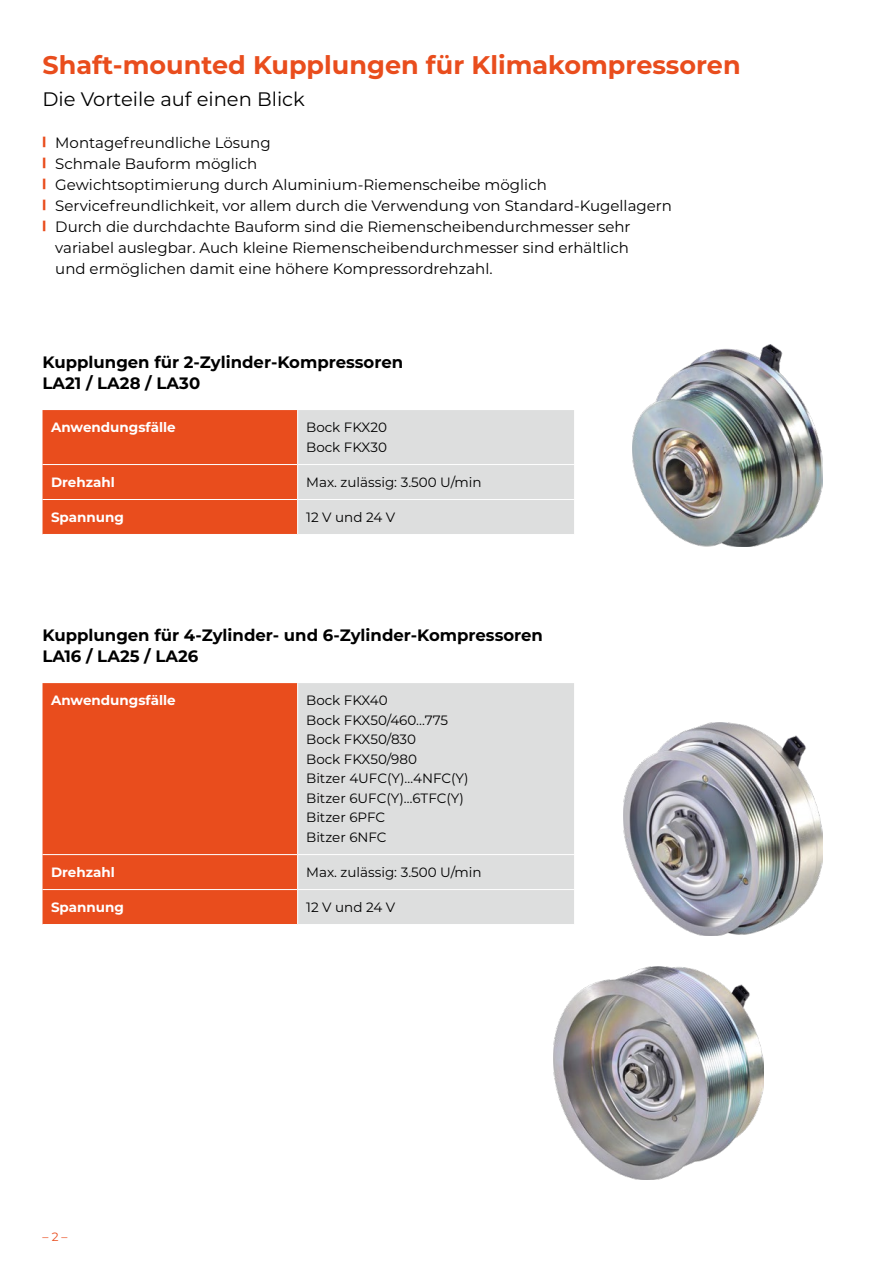
<style>
.page{position:relative;width:893px;height:1263px;background:#fff}
.page>*{position:absolute;margin:0;border:0;box-sizing:border-box;transform-origin:0 0}
.t1{font:700 25.5px "Montserrat";color:#e94d1d}
.t2{font:19.5px "Montserrat";color:#000}
.t3{font:700 16.5px/21px "Montserrat";color:#000}
.t4{font:15px "Montserrat";color:#000}
.t5{font:13.5px/19.5px "Montserrat";color:#000}
.t6{font:700 13.5px "Montserrat";color:#fff}
.t7{font:12px "Montserrat";color:#e94d1d}
.s1{font-weight:900;font-size:11.25px;color:#e94d1d}
</style>
<div class="page">
<img style="left:624px;top:722px;width:198px;height:213px">
<img style="left:554px;top:967px;width:210px;height:212px">
<img style="left:632px;top:344px;width:190px;height:203px">
<svg style="left:43px;top:410px;width:531px;height:124px;background:#e29881"></svg>
<hr style="left:297px;top:410px;width:1px;height:54px;background:#fff">
<hr style="left:43px;top:464px;width:255px;height:1px;background:#fff">
<hr style="left:298px;top:464px;width:276px;height:1px;background:#fff">
<hr style="left:297px;top:465px;width:1px;height:34px;background:#fff">
<hr style="left:43px;top:499px;width:255px;height:1px;background:#fff">
<hr style="left:298px;top:499px;width:276px;height:1px;background:#fff">
<hr style="left:297px;top:500px;width:1px;height:34px;background:#fff">
<div style="left:43px;top:683px;width:254px;height:241px;background:#e94d1d"></div>
<div style="left:298px;top:683px;width:276px;height:241px;background:#dddede"></div>
<hr style="left:43px;top:854px;width:255px;height:1px;background:#fff">
<hr style="left:298px;top:854px;width:276px;height:1px;background:#fff">
<hr style="left:43px;top:889px;width:255px;height:1px;background:#fff">
<hr style="left:298px;top:889px;width:276px;height:1px;background:#fff">
<h1 class="t1" style="left:43px;top:47px;width:700px">Shaft-mounted Kupplungen für Klimakompressoren</h1>
<h2 class="t2" style="left:43px;top:85px;width:264px">Die Vorteile auf einen Blick</h2>
<p class="t4" style="left:43px;top:132px;width:230px"><span class="s1">|</span> Montagefreundliche Lösung</p>
<p class="t4" style="left:43px;top:153px;width:216px"><span class="s1">|</span> Schmale Bauform möglich</p>
<p class="t4" style="left:43px;top:174px;width:506px"><span class="s1">|</span> Gewichtsoptimierung durch Aluminium-Riemenscheibe möglich</p>
<p class="t4" style="left:43px;top:195px;width:631px"><span class="s1">|</span> Servicefreundlichkeit, vor allem durch die Verwendung von Standard-Kugellagern</p>
<p class="t4" style="left:43px;top:216px;width:590px"><span class="s1">|</span> Durch die durchdachte Bauform sind die Riemenscheibendurchmesser sehr</p>
<p class="t4" style="left:55px;top:237px;width:575px">variabel auslegbar. Auch kleine Riemenscheibendurchmesser sind erhältlich</p>
<p class="t4" style="left:55px;top:258px;width:439px">und ermöglichen damit eine höhere Kompressordrehzahl.</p>
<p class="t3" style="left:43px;top:351px;width:362px">Kupplungen für 2-Zylinder-Kompressoren<br>LA21 / LA28 / LA30</p>
<p class="t6" style="left:51px;top:418px;width:126px">Anwendungsfälle</p>
<p class="t5" style="left:306px;top:417px;width:82px">Bock FKX20<br>Bock FKX30</p>
<p class="t6" style="left:51px;top:472px;width:65px">Drehzahl</p>
<p class="t5" style="left:306px;top:472px;width:177px">Max. zulässig: 3.500 U/min</p>
<p class="t6" style="left:51px;top:507px;width:74px">Spannung</p>
<p class="t5" style="left:306px;top:507px;width:91px">12 V und 24 V</p>
<p class="t3" style="left:43px;top:624px;width:502px">Kupplungen für 4-Zylinder- und 6-Zylinder-Kompressoren<br>LA16 / LA25 / LA26</p>
<p class="t6" style="left:51px;top:691px;width:126px">Anwendungsfälle</p>
<p class="t5" style="left:306px;top:690px;width:164px">Bock FKX40<br>Bock FKX50/460...775<br>Bock FKX50/830<br>Bock FKX50/980<br>Bitzer 4UFC(Y)…4NFC(Y)<br>Bitzer 6UFC(Y)…6TFC(Y)<br>Bitzer 6PFC<br>Bitzer 6NFC</p>
<p class="t6" style="left:51px;top:862px;width:65px">Drehzahl</p>
<p class="t5" style="left:306px;top:862px;width:177px">Max. zulässig: 3.500 U/min</p>
<p class="t6" style="left:51px;top:897px;width:74px">Spannung</p>
<p class="t5" style="left:306px;top:897px;width:91px">12 V und 24 V</p>
<p class="t7" style="left:43px;top:1229px;width:27px">– 2 –</p>
</div>
